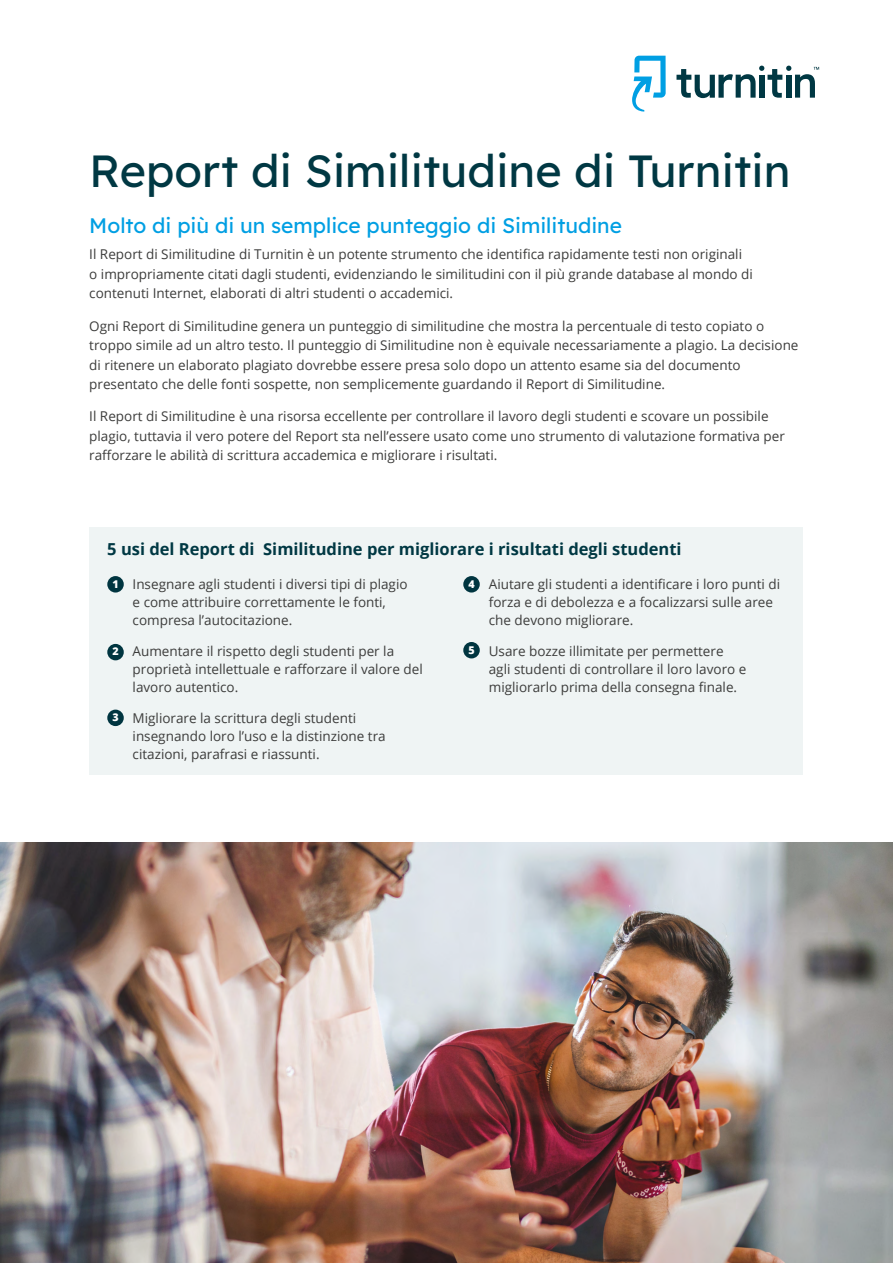
<style>
.page{position:relative;width:893px;height:1263px;background:#fff}
.page>*{position:absolute;margin:0;border:0;box-sizing:border-box;transform-origin:0 0}
.t1{font:45px "Lexend Deca";color:#003843}
.t2{font:21px "Lexend Deca";color:#009fe3}
.t3{font:700 16.5px "Open Sans";color:#003843}
.t4{font:13.5px/18px "Open Sans";color:#3c3c3b}
.t5{font:800 10.65px "Open Sans";color:#fff}
</style>
<div class="page">
<svg style="left:632px;top:56px;width:34px;height:56px"></svg>
<svg style="left:676px;top:66px;width:143px;height:32px"></svg>
<img style="left:0;top:842px;width:893px;height:421px">
<div style="left:89px;top:528px;width:714px;height:247px;background:#eff4f4"></div>
<div style="left:107px;top:576px;width:17px;height:16px;background:#003843;border-radius:50%"></div>
<div style="left:463px;top:576px;width:17px;height:16px;background:#003843;border-radius:50%"></div>
<div style="left:463px;top:642px;width:17px;height:16px;background:#003843;border-radius:50%"></div>
<div style="left:107px;top:644px;width:17px;height:16px;background:#003843;border-radius:50%"></div>
<div style="left:107px;top:710px;width:17px;height:16px;background:#003843;border-radius:50%"></div>
<h1 class="t1" style="left:89px;top:133px;width:703px">Report di Similitudine di Turnitin</h1>
<h2 class="t2" style="left:89px;top:208px;width:534px">Molto di più di un semplice punteggio di Similitudine</h2>
<p class="t4" style="left:89px;top:244px;width:665px;line-height:19.5px">Il Report di Similitudine di Turnitin è un potente strumento che identifica rapidamente testi non originali o impropriamente citati dagli studenti, evidenziando le similitudini con il più grande database al mondo di contenuti Internet, elaborati di altri studenti o accademici.</p>
<p class="t4" style="left:89px;top:316px;width:711px;line-height:19.5px">Ogni Report di Similitudine genera un punteggio di similitudine che mostra la percentuale di testo copiato o troppo simile ad un altro testo. Il punteggio di Similitudine non è equivale necessariamente a plagio. La decisione di ritenere un elaborato plagiato dovrebbe essere presa solo dopo un attento esame sia del documento presentato che delle fonti sospette, non semplicemente guardando il Report di Similitudine.</p>
<p class="t4" style="left:89px;top:406px;width:697px;line-height:19.5px">Il Report di Similitudine è una risorsa eccellente per controllare il lavoro degli studenti e scovare un possibile plagio, tuttavia il vero potere del Report sta nell’essere usato come uno strumento di valutazione formativa per rafforzare le abilità di scrittura accademica e migliorare i risultati.</p>
<p class="t3" style="left:107px;top:538px;width:576px">5 usi del Report di Similitudine per migliorare i risultati degli studenti</p>
<p class="t4" style="left:133px;top:575px;width:276px">Insegnare agli studenti i diversi tipi di plagio e come attribuire correttamente le fonti, compresa l’autocitazione.</p>
<p class="t4" style="left:133px;top:642px;width:292px">Aumentare il rispetto degli studenti per la proprietà intellettuale e rafforzare il valore del lavoro autentico.</p>
<p class="t4" style="left:133px;top:708px;width:255px">Migliorare la scrittura degli studenti insegnando loro l’uso e la distinzione tra citazioni, parafrasi e riassunti.</p>
<p class="t4" style="left:489px;top:575px;width:293px">Aiutare gli studenti a identificare i loro punti di forza e di debolezza e a focalizzarsi sulle aree che devono migliorare.</p>
<p class="t4" style="left:489px;top:642px;width:259px">Usare bozze illimitate per permettere agli studenti di controllare il loro lavoro e migliorarlo prima della consegna finale.</p>
<p class="t5" style="left:112px;top:576px;width:8px">1</p>
<p class="t5" style="left:468px;top:576px;width:8px">4</p>
<p class="t5" style="left:112px;top:643px;width:8px">2</p>
<p class="t5" style="left:468px;top:642px;width:8px">5</p>
<p class="t5" style="left:112px;top:709px;width:8px">3</p>
</div>
